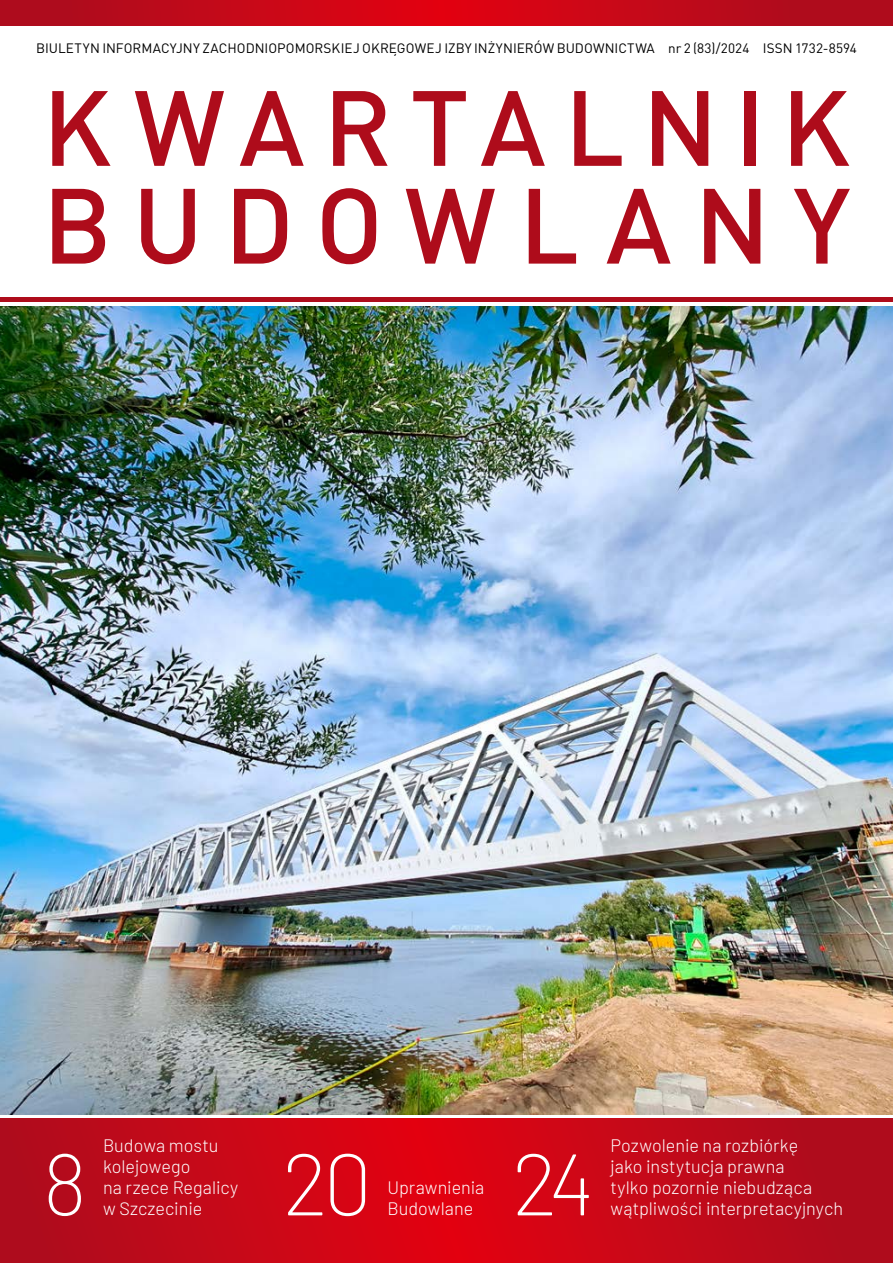
<style>
.page{position:relative;width:893px;height:1263px;background:#fff}
.page>*{position:absolute;margin:0;border:0;box-sizing:border-box;transform-origin:0 0}
.t1{font:500 105px/97.8px "DIN Pro";letter-spacing:.195em;color:#ae0c1b}
.t2{font:200 87px "Barlow";color:#fff}
.t3{font:300 18px/21px "Barlow";color:#fff}
.t4{font:13.5px "DIN Pro";letter-spacing:.005em;color:#000}
</style>
<div class="page">
<svg style="left:0;top:1118px;width:893px;height:145px;background:#c50717"></svg>
<svg style="left:0;top:0;width:893px;height:26px;background:#c30818"></svg>
<hr style="left:0;top:298px;width:893px;height:4px;background:#ae0c1b">
<img style="left:0;top:306px;width:893px;height:808px">
<p class="t4" style="left:36px;top:39px;width:822px">BIULETYN INFORMACYJNY ZACHODNIOPOMORSKIEJ OKRĘGOWEJ IZBY INŻYNIERÓW BUDOWNICTWA nr 2 (83)/2024 ISSN 1732-8594</p>
<h1 class="t1" style="left:43px;top:75px;width:809px">KWARTALNIK<br>BUDOWLANY</h1>
<h2 class="t2" style="left:43px;top:1122px;width:46px">8</h2>
<p class="t3" style="left:103px;top:1134px;width:137px">Budowa mostu kolejowego<br>na rzece Regalicy</p>
<p class="t3" style="left:103px;top:1197px;width:101px">w Szczecinie</p>
<h2 class="t2" style="left:282px;top:1122px;width:91px">20</h2>
<p class="t3" style="left:387px;top:1176px;width:98px">Uprawnienia</p>
<p class="t3" style="left:387px;top:1197px;width:87px">Budowlane</p>
<h2 class="t2" style="left:512px;top:1122px;width:84px">24</h2>
<p class="t3" style="left:611px;top:1134px;width:203px">Pozwolenie na rozbiórkę jako instytucja prawna tylko pozornie niebudząca</p>
<p class="t3" style="left:611px;top:1197px;width:234px">wątpliwości interpretacyjnych</p>
</div>
